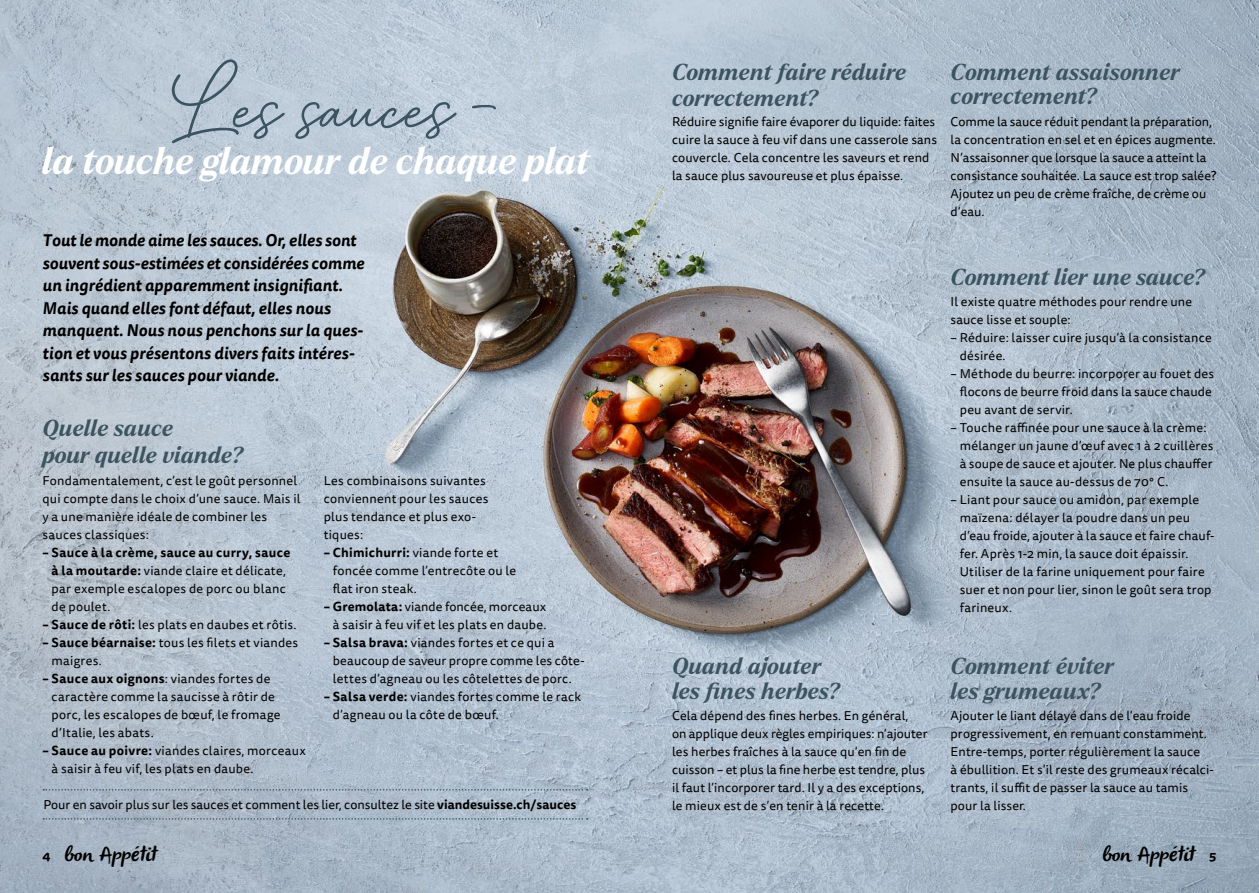
<style>
.page{position:relative;width:1259px;height:893px;background:#fff}
.page>*{position:absolute;margin:0;border:0;box-sizing:border-box;transform-origin:0 0}
.t1{font:700 88.5px "Kalista Script";color:#3c545f}
.t2{font:italic 700 36.75px "Larken";letter-spacing:-.02em;color:#fff}
.t3{font:italic 700 22.5px/25.5px "Larken";letter-spacing:-.01em;color:#3c545f}
.t4{font:italic 21px "Olivier";color:#000}
.t5{font:italic 700 16.5px/22.5px "Tisa Sans OT";letter-spacing:.01em;color:#000}
.t6{font:12.75px/18px "Tisa Sans OT";letter-spacing:.01em;color:#000}
.s1{font-weight:700}
.s2{font-family:"Tisa Sans OT";font-weight:700;font-style:normal;font-size:12.75px}
</style>
<div class="page">
<img style="left:0;top:0;width:1259px;height:893px">
<svg style="left:43px;top:789px;width:545px;height:2px"></svg>
<svg style="left:43px;top:818px;width:545px;height:2px"></svg>
<h1 class="t1" style="left:172px;top:44px;width:328px">Les sauces –</h1>
<h2 class="t2" style="left:42px;top:136px;width:549px">la touche glamour de chaque plat</h2>
<p class="t5" style="left:43px;top:230px;width:323px">Tout le monde aime les sauces. Or, elles sont souvent sous-estimées et considérées comme un ingrédient apparemment insignifiant.<br>Mais quand elles font défaut, elles nous manquent. Nous nous penchons sur la ques&shy;tion et vous présentons divers faits intéres&shy;sants sur les sauces pour viande.</p>
<h3 class="t3" style="left:43px;top:414px;width:202px;line-height:27px">Quelle sauce<br>pour quelle viande?</h3>
<p class="t6" style="left:43px;top:473px;width:259px">Fondamentalement, c’est le goût personnel qui compte dans le choix d’une sauce. Mais il y a une manière idéale de combiner les sauces classiques:</p>
<p class="t6" style="left:52px;top:545px;width:240px;text-indent:-9px"><span class="s1">– Sauce à la crème, sauce au curry, sauce à la moutarde:</span> viande claire et délicate, par exemple escalopes de porc ou blanc de poulet.</p>
<p class="t6" style="left:43px;top:617px;width:256px"><span class="s1">– Sauce de rôti:</span> les plats en daubes et rôtis.</p>
<p class="t6" style="left:52px;top:635px;width:248px;text-indent:-9px"><span class="s1">– Sauce béarnaise:</span> tous les filets et viandes maigres.</p>
<p class="t6" style="left:52px;top:671px;width:230px;text-indent:-9px"><span class="s1">– Sauce aux oignons</span>: viandes fortes de caractère comme la saucisse à rôtir de porc, les escalopes de bœuf, le fromage d’Italie, les abats.</p>
<p class="t6" style="left:52px;top:743px;width:256px;text-indent:-9px"><span class="s1">– Sauce au poivre:</span> viandes claires, morceaux à saisir à feu vif, les plats en daube.</p>
<p class="t6" style="left:324px;top:473px;width:166px">Les combinaisons suivantes conviennent pour les sauces plus tendance et plus exo&shy;tiques:</p>
<p class="t6" style="left:333px;top:545px;width:185px;text-indent:-9px"><span class="s1">– Chimichurri:</span> viande forte et foncée comme l’entrecôte ou le flat iron steak.</p>
<p class="t6" style="left:324px;top:599px;width:224px;text-align:right"><span class="s1">– Gremolata:</span> viande foncée, morceaux à saisir à feu vif et les plats en daube.</p>
<p class="t6" style="left:333px;top:635px;width:253px;text-indent:-9px"><span class="s1">– Salsa brava:</span> viandes fortes et ce qui a beaucoup de saveur propre comme les côte&shy;lettes d’agneau ou les côtelettes de porc.</p>
<p class="t6" style="left:333px;top:689px;width:250px;text-indent:-9px"><span class="s1">– Salsa verde:</span> viandes fortes comme le rack d’agneau ou la côte de bœuf.</p>
<p class="t6" style="left:44px;top:796px;width:534px">Pour en savoir plus sur les sauces et comment les lier, consultez le site <span class="s1">viandesuisse.ch/sauces</span></p>
<h3 class="t3" style="left:672px;top:59px;width:236px">Comment faire réduire correctement?</h3>
<p class="t6" style="left:672px;top:113px;width:267px">Réduire signifie faire évaporer du liquide: faites cuire la sauce à feu vif dans une casserole sans couvercle. Cela concentre les saveurs et rend la sauce plus savoureuse et plus épaisse.</p>
<h3 class="t3" style="left:950px;top:60px;width:231px;line-height:24px">Comment assaisonner correctement?</h3>
<p class="t6" style="left:950px;top:113px;width:267px">Comme la sauce réduit pendant la préparation, la concentration en sel et en épices augmente.<br>N’assaisonner que lorsque la sauce a atteint la consistance souhaitée. La sauce est trop salée?<br>Ajoutez un peu de crème fraîche, de crème ou d’eau.</p>
<h3 class="t3" style="left:672px;top:653px;width:169px">Quand ajouter les fines herbes?</h3>
<p class="t6" style="left:672px;top:707px;width:257px">Cela dépend des fines herbes. En général,<br>on applique deux règles empiriques: n’ajouter les herbes fraîches à la sauce qu’en fin de cuisson – et plus la fine herbe est tendre, plus il faut l’incorporer tard. Il y a des exceptions, le mieux est de s’en tenir à la recette.</p>
<h3 class="t3" style="left:950px;top:264px;width:256px">Comment lier une sauce?</h3>
<p class="t6" style="left:950px;top:293px;width:243px">Il existe quatre méthodes pour rendre une sauce lisse et souple:</p>
<p class="t6" style="left:959px;top:329px;width:253px;text-indent:-9px">– Réduire: laisser cuire jusqu’à la consistance désirée.</p>
<p class="t6" style="left:959px;top:365px;width:256px;text-indent:-9px">– Méthode du beurre: incorporer au fouet des flocons de beurre froid dans la sauce chaude peu avant de servir.</p>
<p class="t6" style="left:959px;top:419px;width:255px;text-indent:-9px">– Touche raffinée pour une sauce à la crème: mélanger un jaune d’œuf avec 1 à 2 cuillères à soupe de sauce et ajouter. Ne plus chauffer ensuite la sauce au-dessus de 70° C.</p>
<p class="t6" style="left:959px;top:491px;width:256px;text-indent:-9px">– Liant pour sauce ou amidon, par exemple maïzena: délayer la poudre dans un peu d’eau froide, ajouter à la sauce et faire chauf&shy;fer. Après 1-2 min, la sauce doit épaissir.<br>Utiliser de la farine uniquement pour faire suer et non pour lier, sinon le goût sera trop farineux.</p>
<h3 class="t3" style="left:950px;top:653px;width:165px">Comment éviter les grumeaux?</h3>
<p class="t6" style="left:950px;top:707px;width:265px">Ajouter le liant délayé dans de l’eau froide progressivement, en remuant constamment.<br>Entre-temps, porter régulièrement la sauce<br>à ébullition. Et s’il reste des grumeaux récalci&shy;trants, il suffit de passer la sauce au tamis pour la lisser.</p>
<h3 class="t4" style="left:43px;top:842px;width:120px"><span class="s2">4</span> bon Appétit</h3>
<h3 class="t4" style="left:1101px;top:842px;width:116px">bon Appétit <span class="s2">5</span></h3>
</div>
